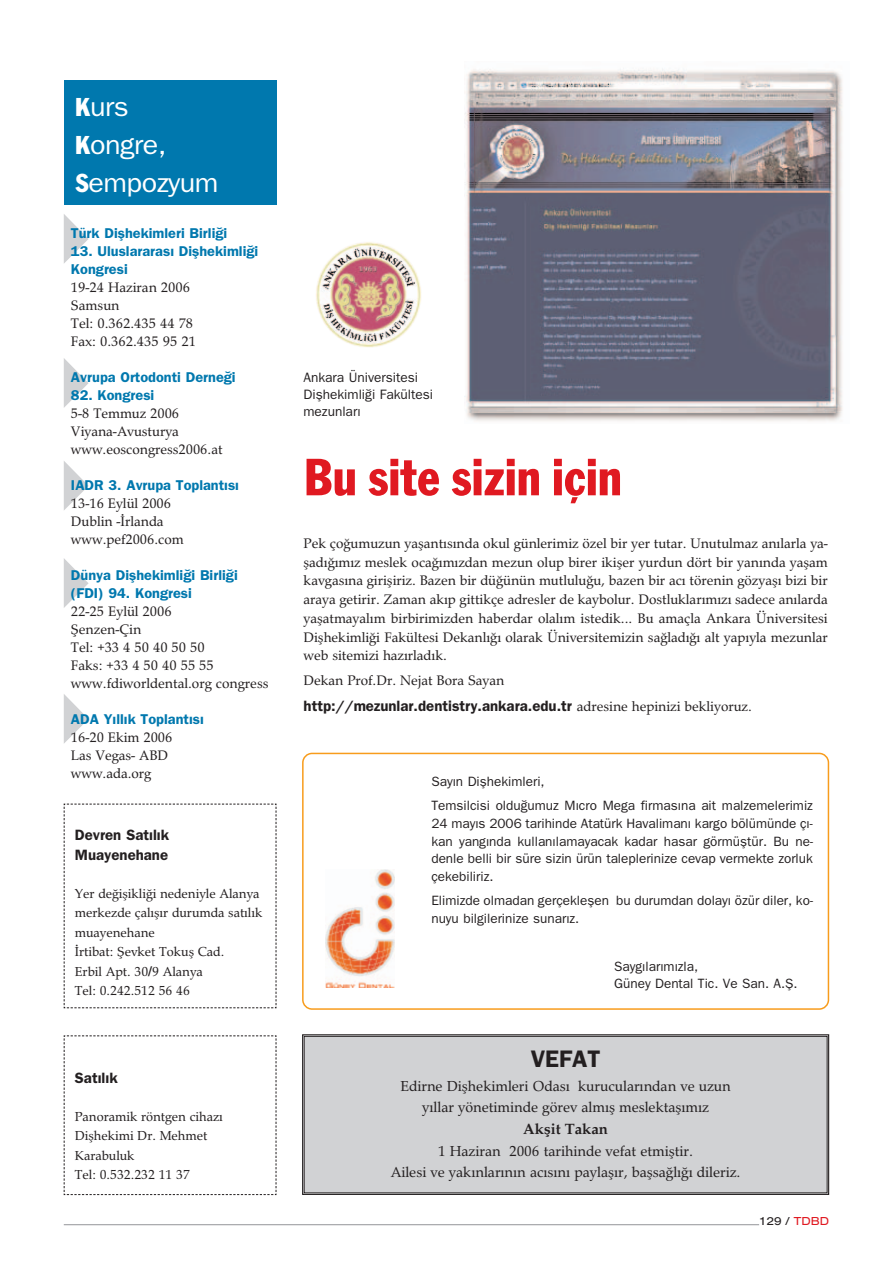
<style>
.page{position:relative;width:893px;height:1263px;background:#fff}
.page>*{position:absolute;margin:0;border:0;box-sizing:border-box;transform-origin:0 0}
.t1{font:54.75px "Franklin Gothic T Con";color:#e01921}
.t2{font:27px/37.8px "Franklin Gothic";letter-spacing:-.02em;color:#fff;scale:1.07 1}
.t3{font:24px "Franklin Gothic Demi";color:#231f20}
.t4{font:15px/21.6px "Palladio T";color:#231f20;text-align:center}
.t5{font:15px/20.2px "Franklin Gothic Demi";color:#231f20}
.t6{font:15px "Palladio T Bold";color:#231f20}
.t7{font:14.25px/18px "Palladio T";color:#231f20}
.t8{font:14.25px/18px "Franklin Gothic Demi";color:#0078ae}
.t9{font:13.65px/17px "Franklin Gothic";color:#231f20}
.t10{font:13.5px/17.7px "Franklin Gothic";color:#231f20}
.t11{font:13.5px/19.4px "Palladio T";color:#231f20}
.t12{font:12px "Sans Extended";color:#231f20}
.s1{font-family:"Franklin Gothic T Con"}
.s2{font-family:"Palladio T Bold"}
.s3{font-family:"Palladio T";font-size:14.25px}
.s4{color:#e01921}
</style>
<div class="page">
<hr style="left:64px;top:1224px;width:695px;height:1px;background:#939598">
<svg style="left:64px;top:214px;width:24px;height:49px"></svg>
<div style="left:64px;top:81px;width:212px;height:124px;background:#0078ae"></div>
<img style="left:315px;top:241px;width:107px;height:107px;border-radius:50%">
<svg style="left:64px;top:358px;width:25px;height:50px"></svg>
<svg style="left:64px;top:461px;width:25px;height:49px"></svg>
<svg style="left:64px;top:558px;width:25px;height:50px"></svg>
<svg style="left:64px;top:694px;width:24px;height:49px"></svg>
<svg style="left:302px;top:753px;width:527px;height:257px"></svg>
<div style="left:315px;top:854px;width:91px;height:141px;background:#fff"></div>
<img style="left:325px;top:870px;width:69px;height:118px">
<div style="left:304px;top:1036px;width:523px;height:157px;background:#d1d2d4"></div>
<div style="left:302px;top:1034px;width:527px;height:161px;border:1px solid #231f20"></div>
<div style="left:304px;top:1036px;width:523px;height:157px;border:1px solid #231f20"></div>
<svg style="left:63px;top:803px;width:214px;height:205px"></svg>
<div style="left:73px;top:824px;width:192px;height:177px;background:#fff"></div>
<svg style="left:63px;top:1035px;width:214px;height:160px"></svg>
<div style="left:73px;top:1067px;width:192px;height:120px;background:#fff"></div>
<img style="left:464px;top:68px;width:379px;height:353px">
<h2 class="t2" style="left:75px;top:87px;width:136px"><span class="s1">K</span>urs<br><span class="s1">K</span>ongre,<br><span class="s1">S</span>empozyum</h2>
<p class="t8" style="left:71px;top:223px;width:158px">Türk Diflhekimleri Birli¤i</p>
<p class="t8" style="left:71px;top:241px;width:189px">13. Uluslararas› Diflhekimli¤i<br>Kongresi</p>
<p class="t7" style="left:71px;top:278px;width:126px">19-24 Haziran 2006<br>Samsun<br>Tel: 0.362.435 44 78<br>Fax: 0.362.435 95 21</p>
<p class="t8" style="left:71px;top:367px;width:166px">Avrupa Ortodonti Derne¤i</p>
<p class="t8" style="left:71px;top:385px;width:85px">82. Kongresi</p>
<p class="t7" style="left:71px;top:404px;width:153px">5-8 Temmuz 2006<br>Viyana-Avusturya www.eoscongress2006.at</p>
<p class="t8" style="left:71px;top:475px;width:170px">IADR 3. Avrupa Toplant›s›</p>
<p class="t7" style="left:71px;top:494px;width:114px">13-16 Eylül 2006<br>Dublin -‹rlanda www.pef2006.com</p>
<p class="t8" style="left:71px;top:565px;width:168px">Dünya Diflhekimli¤i Birli¤i (FDI) 94. Kongresi</p>
<p class="t7" style="left:71px;top:602px;width:199px">22-25 Eylül 2006<br>fienzen-Çin<br>Tel: +33 4 50 40 50 50<br>Faks: +33 4 50 40 55 55 www.fdiworldental.org congress</p>
<p class="t8" style="left:71px;top:709px;width:134px">ADA Y›ll›k Toplant›s›</p>
<p class="t7" style="left:71px;top:728px;width:103px">16-20 Ekim 2006<br>Las Vegas- ABD www.ada.org</p>
<p class="t5" style="left:75px;top:824px;width:96px">Devren Sat›l›k<br>Muayenehane</p>
<p class="t11" style="left:75px;top:884px;width:189px">Yer de¤iflikli¤i nedeniyle Alanya merkezde çal›fl›r durumda sat›l›k muayenehane<br>‹rtibat: fievket Tokufl Cad.<br>Erbil Apt. 30<span class="s2">/</span>9 Alanya<br>Tel: 0.242.512 56 46</p>
<p class="t5" style="left:75px;top:1067px;width:44px">Sat›l›k</p>
<p class="t11" style="left:75px;top:1107px;width:149px">Panoramik röntgen cihaz›<br>Diflhekimi Dr. Mehmet<br>Karabuluk<br>Tel: 0.532.232 11 37</p>
<p class="t9" style="left:303px;top:369px;width:131px">Ankara Üniversitesi<br>Diflhekimli¤i Fakültesi mezunlar›</p>
<h1 class="t1" style="left:304px;top:444px;width:319px">Bu site sizin için</h1>
<p class="t7" style="left:304px;top:533px;width:526px;line-height:18.8px;text-align:justify">Pek ço¤umuzun yaflant›s›nda okul günlerimiz özel bir yer tutar. Unutulmaz an›larla ya&shy;flad›¤›m›z meslek oca¤›m›zdan mezun olup birer ikifler yurdun dört bir yan›nda yaflam kavgas›na girifliriz. Bazen bir dü¤ünün mutlulu¤u, bazen bir ac› törenin gözyafl› bizi bir araya getirir. Zaman ak›p gittikçe adresler de kaybolur. Dostluklar›m›z› sadece an›larda yaflatmayal›m birbirimizden haberdar olal›m istedik... Bu amaçla Ankara Üniversitesi Diflhekimli¤i Fakültesi Dekanl›¤› olarak Üniversitemizin sa¤lad›¤› alt yap›yla mezunlar web sitemizi haz›rlad›k.</p>
<p class="t7" style="left:304px;top:671px;width:202px">Dekan Prof.Dr. Nejat Bora Sayan</p>
<p class="t5" style="left:304px;top:695px;width:450px">http://mezunlar.dentistry.ankara.edu.tr <span class="s3">adresine hepinizi bekliyoruz.</span></p>
<p class="t10" style="left:431px;top:769px;width:383px;line-height:24px">Say›n Diflhekimleri,<br>Temsilcisi oldu¤umuz M›cro Mega firmas›na ait malzemelerimiz</p>
<p class="t10" style="left:431px;top:814px;width:383px;text-align:justify">24 may›s 2006 tarihinde Atatürk Havaliman› kargo bölümünde ç›- kan yang›nda kullan›lamayacak kadar hasar görmüfltür. Bu ne&shy;denle belli bir süre sizin ürün taleplerinize cevap vermekte zorluk çekebiliriz.</p>
<p class="t10" style="left:431px;top:891px;width:383px">Elimizde olmadan gerçekleflen bu durumdan dolay› özür diler, ko&shy;nuyu bilgilerinize sunar›z.</p>
<p class="t10" style="left:614px;top:957px;width:185px">Sayg›lar›m›zla,<br>Güney Dental Tic. Ve San. A.fi.</p>
<h3 class="t3" style="left:531px;top:1044px;width:71px">VEFAT</h3>
<p class="t4" style="left:400px;top:1075px;width:332px">Edirne Diflhekimleri Odas› kurucular›ndan ve uzun y›llar yönetiminde görev alm›fl meslektafl›m›z</p>
<p class="t6" style="left:523px;top:1120px;width:86px">Akflit Takan</p>
<p class="t4" style="left:391px;top:1140px;width:351px">1 Haziran 2006 tarihinde vefat etmifltir.<br>Ailesi ve yak›nlar›n›n ac›s›n› paylafl›r, baflsa¤l›¤› dileriz.</p>
<p class="t12" style="left:759px;top:1214px;width:72px">129 / <span class="s4">TDBD</span></p>
</div>
